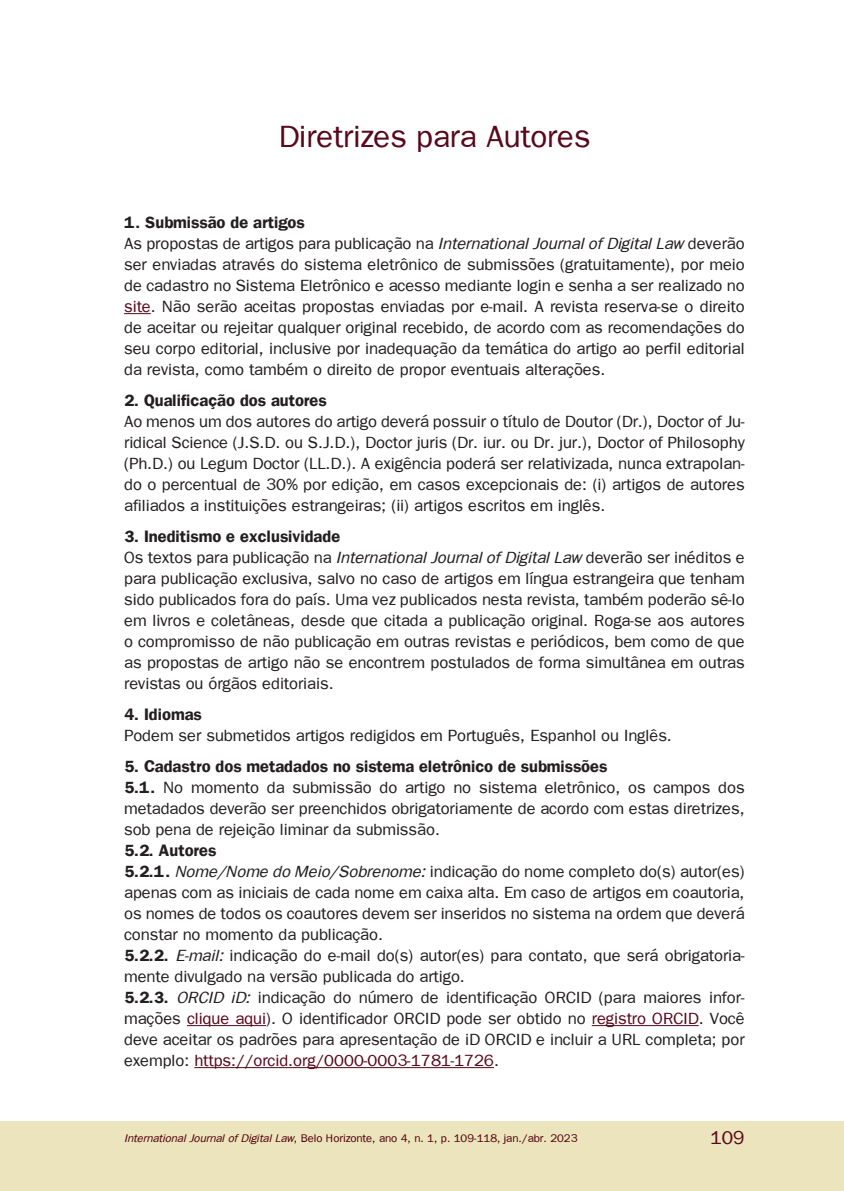
<style>
.page{position:relative;width:844px;height:1191px;background:#fff}
.page>*{position:absolute;margin:0;border:0;box-sizing:border-box;transform-origin:0 0}
.sobre_a_revista{font:31.5px "Frankfurt";color:#58081c}
.t1{font:19.25px "Frankfurt";color:#58081c}
.t2{font:16.62px/21px "Frankfurt";color:#231f20;text-align:justify}
.diretrizes-1{font:700 16.62px "Frankfurt";color:#231f20}
.t3{font:11.38px "Frankfurt";color:#51000b}
.s1{font-style:italic}
.s2{color:#58081c}
.s3{font-weight:700}
</style>
<div class="page">
<div style="left:0;top:1121px;width:843px;height:70px;background:#ece4bd"></div>
<svg style="left:124px;top:313px;width:27px;height:1px"></svg>
<hr style="left:187px;top:1025px;width:79px;height:1px;background:#58081c">
<hr style="left:591px;top:1025px;width:107px;height:1px;background:#58081c">
<hr style="left:194px;top:1067px;width:300px;height:1px;background:#58081c">
<p class="sobre_a_revista" style="left:278px;top:119px;width:313px">Diretrizes para Autores</p>
<p class="diretrizes-1" style="left:124px;top:213px;width:182px">1. Submissão de artigos</p>
<p class="t2" style="left:124px;top:233px;width:622px">As propostas de artigos para publicação na <span class="s1">International Journal of Digital Law</span> deverão ser enviadas através do sistema eletrônico de submissões (gratuitamente), por meio de cadastro no Sistema Eletrônico e acesso mediante login e senha a ser realizado no <span class="s2">site</span>. Não serão aceitas propostas enviadas por e-mail. A revista reserva-se o direito de aceitar ou rejeitar qualquer original recebido, de acordo com as recomendações do seu corpo editorial, inclusive por inadequação da temática do artigo ao perfil editorial da revista, como também o direito de propor eventuais alterações.</p>
<p class="diretrizes-1" style="left:124px;top:391px;width:204px">2. Qualificação dos autores</p>
<p class="t2" style="left:124px;top:410px;width:622px">Ao menos um dos autores do artigo deverá possuir o título de Doutor (Dr.), Doctor of Ju&shy;ridical Science (J.S.D. ou S.J.D.), Doctor juris (Dr. iur. ou Dr. jur.), Doctor of Philosophy (Ph.D.) ou Legum Doctor (LL.D.). A exigência poderá ser relativizada, nunca extrapolan&shy;do o percentual de 30% por edição, em casos excepcionais de: (i) artigos de autores afiliados a instituições estrangeiras; (ii) artigos escritos em inglês.</p>
<p class="diretrizes-1" style="left:124px;top:527px;width:218px">3. Ineditismo e exclusividade</p>
<p class="t2" style="left:124px;top:546px;width:622px">Os textos para publicação na <span class="s1">International Journal of Digital Law</span> deverão ser inéditos e para publicação exclusiva, salvo no caso de artigos em língua estrangeira que tenham sido publicados fora do país. Uma vez publicados nesta revista, também poderão sê-lo em livros e coletâneas, desde que citada a publicação original. Roga-se aos autores o compromisso de não publicação em outras revistas e periódicos, bem como de que as propostas de artigo não se encontrem postulados de forma simultânea em outras revistas ou órgãos editoriais.</p>
<p class="diretrizes-1" style="left:124px;top:705px;width:79px">4. Idiomas</p>
<p class="t2" style="left:124px;top:724px;width:549px">Podem ser submetidos artigos redigidos em Português, Espanhol ou Inglês.</p>
<p class="diretrizes-1" style="left:124px;top:756px;width:484px">5. Cadastro dos metadados no sistema eletrônico de submissões</p>
<p class="t2" style="left:124px;top:776px;width:622px"><span class="s3">5.1.</span> No momento da submissão do artigo no sistema eletrônico, os campos dos metadados deverão ser preenchidos obrigatoriamente de acordo com estas diretrizes, sob pena de rejeição liminar da submissão.</p>
<p class="diretrizes-1" style="left:124px;top:840px;width:94px">5.2. Autores</p>
<p class="t2" style="left:124px;top:860px;width:622px"><span class="s3">5.2.1.</span> <span class="s1">Nome/Nome do Meio/Sobrenome:</span> indicação do nome completo do(s) autor(es) apenas com as iniciais de cada nome em caixa alta. Em caso de artigos em coautoria, os nomes de todos os coautores devem ser inseridos no sistema na ordem que deverá constar no momento da publicação.</p>
<p class="t2" style="left:124px;top:944px;width:622px"><span class="s3">5.2.2.</span> <span class="s1">E-mail:</span> indicação do e-mail do(s) autor(es) para contato, que será obrigatoria&shy;mente divulgado na versão publicada do artigo.</p>
<p class="t2" style="left:124px;top:986px;width:622px"><span class="s3">5.2.3.</span> <span class="s1">ORCID iD:</span> indicação do número de identificação ORCID (para maiores infor&shy;mações <span class="s2">clique aqui</span>). O identificador ORCID pode ser obtido no <span class="s2">registro ORCID</span>. Você deve aceitar os padrões para apresentação de iD ORCID e incluir a URL completa; por exemplo: <span class="s2">https://orcid.org/0000-0003-1781-1726</span>.</p>
<p class="t3" style="left:124px;top:1131px;width:455px"><span class="s1">International Journal of Digital Law</span>, Belo Horizonte, ano 4, n. 1, p. 109-118, jan./abr. 2023</p>
<p class="t1" style="left:710px;top:1127px;width:36px">109</p>
</div>
